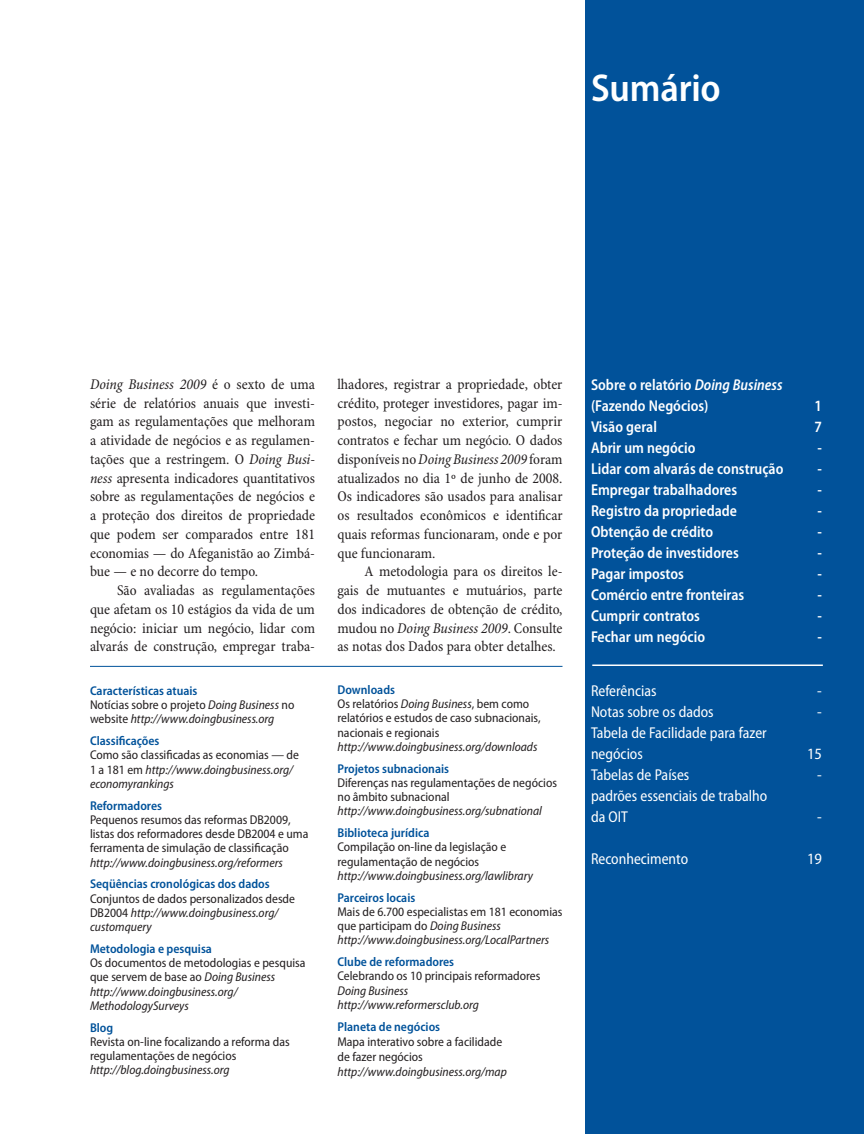
<style>
.page{position:relative;width:864px;height:1134px;background:#fff}
.page>*{position:absolute;margin:0;border:0;box-sizing:border-box;transform-origin:0 0}
.t1{font:600 semi-condensed 39px "Myriad Pro";letter-spacing:-.005em;color:#fff}
.t2{font:600 semi-condensed 15.75px/21px "Myriad Pro";color:#fff;scale:.95 1}
.t3{font:semi-condensed 15.75px/21px "Myriad Pro";color:#fff;scale:.95 1}
.t4{font:semi-condensed 15.75px "Myriad Pro";color:#fff}
.t5{font:condensed 15px/18.8px "Minion Pro";color:#231f20;text-align:justify}
.t6{font:italic semi-condensed 12.75px/14.2px "Myriad Pro";color:#231f20}
.t7{font:semi-condensed 12.75px/14.2px "Myriad Pro";color:#231f20}
.t8{font:600 semi-condensed 12.75px "Myriad Pro";color:#01529a}
.s1{font-style:italic}
.s2{font-weight:600;font-style:normal;color:#01529a}
.s3{font-style:normal}
.s4{font-weight:600;color:#01529a}
</style>
<div class="page">
<div style="left:585px;top:0;width:279px;height:1134px;background:#01529a"></div>
<hr style="left:90px;top:666px;width:472px;height:1px;background:#01529a">
<hr style="left:592px;top:664px;width:231px;height:2px;background:#fff">
<h1 class="t1" style="left:591px;top:73px;width:131px">Sumário</h1>
<p class="t5" style="left:90px;top:376px;width:227px"><span class="s1">Doing Business 2009</span> é o sexto de uma série de relatórios anuais que investi&shy;gam as regulamentações que melhoram a atividade de negócios e as regulamen&shy;tações que a restringem. O <span class="s1">Doing Busi&shy;ness</span> apresenta indicadores quantitativos sobre as regulamentações de negócios e a proteção dos direitos de propriedade que podem ser comparados entre 181 economias — do Afeganistão ao Zimbá&shy;bue — e no decorre do tempo.</p>
<p class="t5" style="left:90px;top:582px;width:227px;text-indent:27px">São avaliadas as regulamentações que afetam os 10 estágios da vida de um negócio: iniciar um negócio, lidar com alvarás de construção, empregar traba-</p>
<p class="t6" style="left:90px;top:685px;width:206px"><span class="s2">Características atuais<br></span><span class="s3">Notícias sobre o projeto</span> Doing Business <span class="s3">no website</span> http://www.doingbusiness.org</p>
<p class="t8" style="left:90px;top:736px;width:71px">Classificações</p>
<p class="t6" style="left:90px;top:749px;width:211px"><span class="s3">Como são classificadas as economias — de<br>1 a 181 em</span> http://www.doingbusiness.org/ economyrankings</p>
<p class="t8" style="left:90px;top:801px;width:74px">Reformadores</p>
<p class="t7" style="left:90px;top:814px;width:220px">Pequenos resumos das reformas DB2009, listas dos reformadores desde DB2004 e uma ferramenta de simulação de classificação</p>
<p class="t6" style="left:90px;top:857px;width:194px">http://www.doingbusiness.org/reformers</p>
<p class="t8" style="left:90px;top:879px;width:181px">Seqüências cronológicas dos dados</p>
<p class="t7" style="left:90px;top:893px;width:207px">Conjuntos de dados personalizados desde<br>DB2004 <span class="s1">http://www.doingbusiness.org/ customquery</span></p>
<p class="t8" style="left:90px;top:944px;width:124px">Metodologia e pesquisa</p>
<p class="t6" style="left:90px;top:957px;width:217px"><span class="s3">Os documentos de metodologias e pesquisa que servem de base ao</span> Doing Business http://www.doingbusiness.org/ MethodologySurveys</p>
<p class="t8" style="left:90px;top:1023px;width:25px">Blog</p>
<p class="t7" style="left:90px;top:1036px;width:201px">Revista on-line focalizando a reforma das regulamentações de negócios</p>
<p class="t6" style="left:90px;top:1064px;width:141px">http://blog.doingbusiness.org</p>
<p class="t5" style="left:338px;top:376px;width:227px">lhadores, registrar a propriedade, obter crédito, proteger investidores, pagar im&shy;postos, negociar no exterior, cumprir contratos e fechar um negócio. O dados disponíveis no <span class="s1">Doing Business 2009</span> foram atualizados no dia 1º de junho de 2008.<br>Os indicadores são usados para analisar os resultados econômicos e identificar quais reformas funcionaram, onde e por que funcionaram.</p>
<p class="t5" style="left:338px;top:564px;width:227px;text-indent:27px">A metodologia para os direitos le&shy;gais de mutuantes e mutuários, parte dos indicadores de obtenção de crédito, mudou no <span class="s1">Doing Business 2009</span>. Consulte as notas dos Dados para obter detalhes.</p>
<p class="t7" style="left:338px;top:684px;width:205px"><span class="s4">Downloads<br></span>Os relatórios <span class="s1">Doing Business</span>, bem como relatórios e estudos de caso subnacionais, nacionais e regionais</p>
<p class="t6" style="left:338px;top:741px;width:201px">http://www.doingbusiness.org/downloads</p>
<p class="t8" style="left:338px;top:763px;width:113px">Projetos subnacionais</p>
<p class="t7" style="left:338px;top:777px;width:221px">Diferenças nas regulamentações de negócios no âmbito subnacional</p>
<p class="t6" style="left:338px;top:805px;width:206px">http://www.doingbusiness.org/subnational</p>
<p class="t8" style="left:338px;top:828px;width:93px">Biblioteca jurídica</p>
<p class="t7" style="left:338px;top:841px;width:170px">Compilação on-line da legislação e regulamentação de negócios</p>
<p class="t6" style="left:338px;top:870px;width:197px">http://www.doingbusiness.org/lawlibrary</p>
<p class="t8" style="left:338px;top:892px;width:79px">Parceiros locais</p>
<p class="t6" style="left:338px;top:906px;width:226px"><span class="s3">Mais de 6.700 especialistas em 181 economias que participam do</span> Doing Business http://www.doingbusiness.org/LocalPartners</p>
<p class="t8" style="left:338px;top:957px;width:118px">Clube de reformadores</p>
<p class="t7" style="left:338px;top:970px;width:204px">Celebrando os 10 principais reformadores</p>
<p class="t6" style="left:338px;top:984px;width:143px">Doing Business http://www.reformersclub.org</p>
<p class="t8" style="left:338px;top:1022px;width:104px">Planeta de negócios</p>
<p class="t7" style="left:338px;top:1036px;width:166px;line-height:15px">Mapa interativo sobre a facilidade de fazer negócios</p>
<p class="t6" style="left:338px;top:1066px;width:171px">http://www.doingbusiness.org/map</p>
<p class="t2" style="left:591px;top:376px;width:203px">Sobre o relatório <span class="s1">Doing Business </span>(Fazendo Negócios)</p>
<p class="t2" style="left:815px;top:397px;width:9px">1</p>
<p class="t2" style="left:591px;top:418px;width:71px">Visão geral</p>
<p class="t2" style="left:815px;top:418px;width:9px">7</p>
<p class="t2" style="left:591px;top:439px;width:111px">Abrir um negócio</p>
<p class="t2" style="left:818px;top:439px;width:6px">-</p>
<p class="t2" style="left:591px;top:460px;width:204px">Lidar com alvarás de construção</p>
<p class="t2" style="left:817px;top:460px;width:6px">-</p>
<p class="t2" style="left:591px;top:481px;width:155px">Empregar trabalhadores</p>
<p class="t2" style="left:817px;top:481px;width:6px">-</p>
<p class="t2" style="left:591px;top:502px;width:155px">Registro da propriedade</p>
<p class="t2" style="left:818px;top:502px;width:6px">-</p>
<p class="t2" style="left:591px;top:523px;width:130px">Obtenção de crédito</p>
<p class="t2" style="left:817px;top:523px;width:6px">-</p>
<p class="t2" style="left:591px;top:544px;width:157px">Proteção de investidores</p>
<p class="t2" style="left:817px;top:544px;width:6px">-</p>
<p class="t2" style="left:591px;top:565px;width:99px">Pagar impostos</p>
<p class="t2" style="left:817px;top:565px;width:6px">-</p>
<p class="t2" style="left:591px;top:586px;width:163px">Comércio entre fronteiras</p>
<p class="t2" style="left:818px;top:586px;width:6px">-</p>
<p class="t2" style="left:591px;top:607px;width:116px">Cumprir contratos</p>
<p class="t2" style="left:818px;top:607px;width:6px">-</p>
<p class="t2" style="left:591px;top:628px;width:122px">Fechar um negócio</p>
<p class="t2" style="left:817px;top:628px;width:6px">-</p>
<p class="t3" style="left:591px;top:682px;width:71px">Referências</p>
<p class="t4" style="left:817px;top:685px;width:6px">-</p>
<p class="t3" style="left:591px;top:703px;width:131px">Notas sobre os dados</p>
<p class="t4" style="left:817px;top:706px;width:6px">-</p>
<p class="t3" style="left:591px;top:724px;width:187px">Tabela de Facilidade para fazer negócios</p>
<p class="t4" style="left:807px;top:748px;width:16px">15</p>
<p class="t3" style="left:591px;top:766px;width:105px">Tabelas de Países</p>
<p class="t4" style="left:817px;top:769px;width:6px">-</p>
<p class="t3" style="left:591px;top:787px;width:187px">padrões essenciais de trabalho da OIT</p>
<p class="t4" style="left:817px;top:811px;width:6px">-</p>
<p class="t3" style="left:591px;top:850px;width:104px">Reconhecimento</p>
<p class="t4" style="left:807px;top:853px;width:16px">19</p>
</div>
